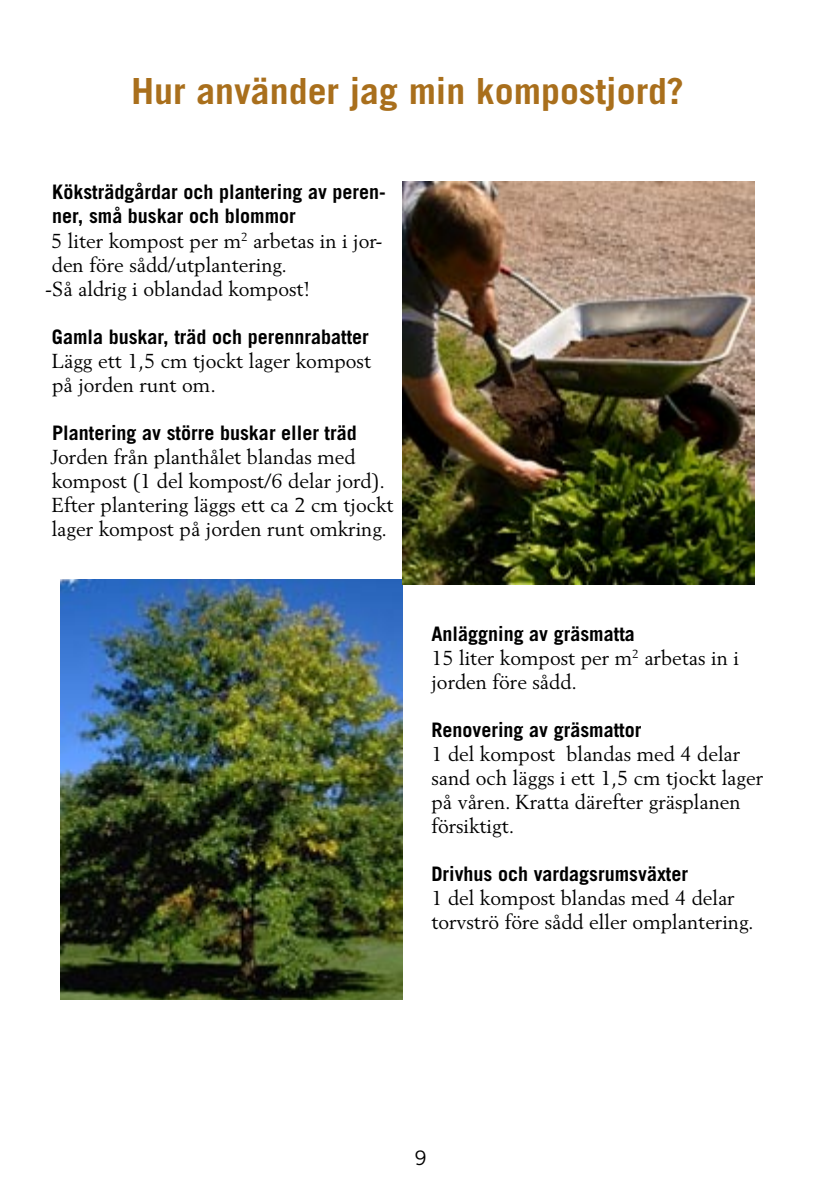
<style>
.page{position:relative;width:840px;height:1191px;background:#fff}
.page>*{position:absolute;margin:0;border:0;box-sizing:border-box;transform-origin:0 0}
.t1{font:700 36px "Trade Gothic LT";color:#a96f1c;scale:1.05 1}
.Default{font:20px/24px "Berling LT";color:#000}
.heading_3{font:700 20px/24px "Trade Gothic LT";color:#000}
.Pa1{font:20px/24px "Berling LT";color:#000}
.Default-2{font:700 20px "Trade Gothic LT";color:#000}
.t2{font:20px "Trade Gothic LT";color:#000}
</style>
<div class="page">
<img style="left:60px;top:580px;width:343px;height:419px">
<img style="left:403px;top:181px;width:351px;height:403px">
<p class="t1" style="left:131px;top:69px;width:527px">Hur använder jag min kompostjord?</p>
<p class="heading_3" style="left:52px;top:180px;width:335px">Köksträdgårdar och plantering av peren&shy;ner, små buskar och blommor</p>
<p class="Default" style="left:51px;top:228px;width:332px">5 liter kompost per m<sup>2</sup> arbetas in i jor&shy;den före sådd/utplantering.</p>
<p class="Default" style="left:45px;top:276px;width:266px">-Så aldrig i oblandad kompost!</p>
<p class="heading_3" style="left:52px;top:324px;width:318px">Gamla buskar, träd och perennrabatter</p>
<p class="Default" style="left:51px;top:348px;width:321px">Lägg ett 1,5 cm tjockt lager kompost på jorden runt om.</p>
<p class="Default-2" style="left:52px;top:420px;width:306px">Plantering av större buskar eller träd</p>
<p class="Default" style="left:51px;top:444px;width:344px">Jorden från planthålet blandas med kompost (1 del kompost/6 delar jord).<br>Efter plantering läggs ett ca 2 cm tjockt lager kompost på jorden runt omkring.</p>
<p class="heading_3" style="left:431px;top:621px;width:205px">Anläggning av gräsmatta</p>
<p class="Default" style="left:431px;top:645px;width:309px">15 liter kompost per m<sup>2</sup> arbetas in i jorden före sådd.</p>
<p class="heading_3" style="left:431px;top:717px;width:211px">Renovering av gräsmattor</p>
<p class="Default" style="left:431px;top:741px;width:333px">1 del kompost blandas med 4 delar sand och läggs i ett 1,5 cm tjockt lager på våren. Kratta därefter gräsplanen försiktigt.</p>
<p class="heading_3" style="left:431px;top:861px;width:258px">Drivhus och vardagsrumsväxter</p>
<p class="Pa1" style="left:431px;top:885px;width:323px">1 del kompost blandas med 4 delar torvströ före sådd eller omplantering.</p>
<p class="t2" style="left:414px;top:1146px;width:14px">9</p>
</div>
